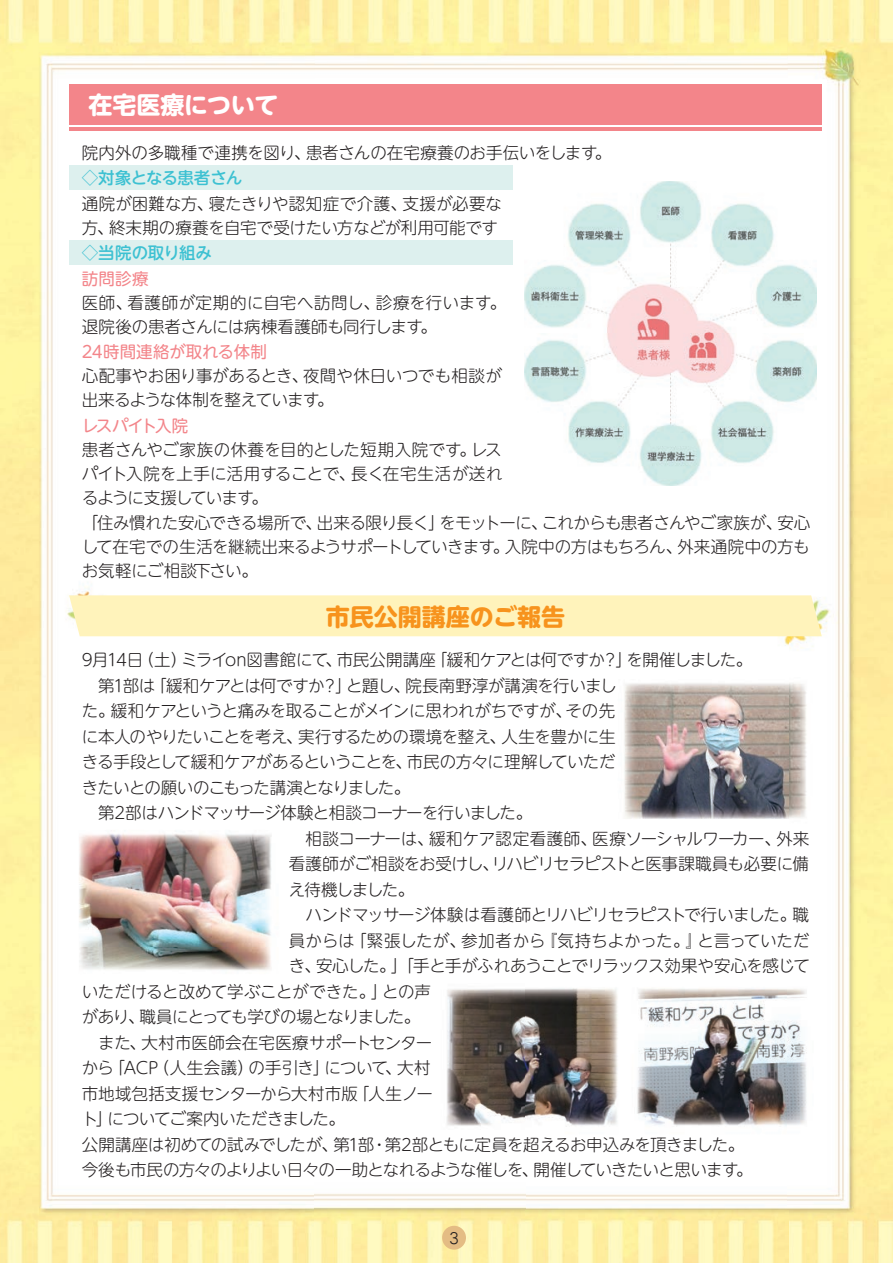
<style>
.page{position:relative;width:893px;height:1263px;background:#fff}
.page>*{position:absolute;margin:0;border:0;box-sizing:border-box;transform-origin:0 0}
.t1{font:700 24px "UD Shin M Go Pro";color:#f7931d}
.t2{font:700 24px "UD Shin M Go Pro";letter-spacing:-.015em;color:#fff}
.t3{font:300 16.5px/25.5px "UD Shin M Go Pr 6";letter-spacing:-.025em;color:#231f20}
.t4{font:300 16.5px/25.5px "UD Shin M Go Pr 6";letter-spacing:-.05em;color:#231f20}
.t5{font:300 16.5px/25.5px "UD Shin M Go Pr 6";letter-spacing:.005em;color:#231f20}
.t6{font:300 16.5px "UD Shin M Go Pr 6";letter-spacing:-.045em;color:#231f20}
.t7{font:300 16.5px/24px "UD Shin M Go Pr 6";letter-spacing:.02em;color:#231f20}
.t8{font:300 16.5px "UD Shin M Go Pr 6";letter-spacing:.03em;color:#231f20}
.t9{font:300 16.5px "UD Shin M Go Pr 6";letter-spacing:-.005em;color:#231f20}
.t10{font:500 16.5px "UD Shin M Go Pr 6";letter-spacing:-.03em;color:#3dc1d2}
.t11{font:16.5px "UD Shin M Go Pr 6";color:#f3858a}
.t12{font:300 16.5px "UD Shin M Go Pr 6";letter-spacing:.015em;color:#231f20}
.t13{font:300 16.5px "UD Shin M Go Pr 6";letter-spacing:.01em;color:#231f20}
.t14{font:300 16.5px "UD Shin M Go Pr 6";letter-spacing:-.055em;color:#231f20}
.t15{font:300 16.5px "UD Shin M Go Pr 6";letter-spacing:-.075em;color:#231f20}
.t16{font:16.5px "UD Shin M Go Pr 6";letter-spacing:-.1em;color:#f3858a}
.t17{font:15px "Seurat Pro M";color:#231f20}
</style>
<div class="page">
<img style="left:0;top:0;width:315px;height:1263px">
<img style="left:315px;top:0;width:473px;height:190px">
<img style="left:788px;top:0;width:105px;height:1263px">
<img style="left:315px;top:240px;width:210px;height:1023px">
<img style="left:525px;top:485px;width:263px;height:778px">
<div style="left:442px;top:1226px;width:24px;height:23px;background:#e4bc84;border-radius:50%"></div>
<div style="left:69px;top:84px;width:753px;height:41px;background:#f3858a"></div>
<hr style="left:69px;top:127px;width:753px;height:4px;background:#f3858a">
<div style="left:69px;top:595px;width:753px;height:41px;background:#fff3bb"></div>
<img style="left:525px;top:181px;width:292px;height:304px">
<div style="left:69px;top:241px;width:443px;height:24px;background:#ddf0ee"></div>
<div style="left:69px;top:166px;width:443px;height:24px;background:#ddf0ee"></div>
<h1 class="t2" style="left:88px;top:86px;width:191px">在宅医療について</h1>
<p class="t3" style="left:306px;top:139px;width:293px">患者さんの在宅療養のお手伝いをします</p>
<p class="t5" style="left:82px;top:139px;width:230px">院内外の多職種で連携を図り、</p>
<p class="t10" style="left:82px;top:164px;width:162px">◇対象となる患者さん</p>
<p class="t3" style="left:595px;top:139px;width:18px">。</p>
<p class="t3" style="left:109px;top:191px;width:390px;line-height:24px;text-indent:-27px">通院が困難な方、<br>終末期の療養を自宅で受けたい方などが利用可能です</p>
<p class="t3" style="left:402px;top:190px;width:101px">支援が必要な</p>
<p class="t12" style="left:209px;top:190px;width:200px">寝たきりや認知症で介護、</p>
<p class="t3" style="left:82px;top:214px;width:34px">方、</p>
<p class="t10" style="left:82px;top:239px;width:132px">◇当院の取り組み</p>
<p class="t11" style="left:82px;top:265px;width:68px">訪問診療</p>
<p class="t8" style="left:127px;top:289px;width:254px">看護師が定期的に自宅へ訪問し、</p>
<p class="t5" style="left:376px;top:289px;width:132px">診療を行います。</p>
<p class="t3" style="left:82px;top:289px;width:52px">医師、</p>
<p class="t3" style="left:82px;top:313px;width:343px">退院後の患者さんには病棟看護師も同行します</p>
<p class="t11" style="left:82px;top:338px;width:187px">24時間連絡が取れる体制</p>
<p class="t13" style="left:303px;top:362px;width:200px">夜間や休日いつでも相談が</p>
<p class="t3" style="left:420px;top:313px;width:18px">。</p>
<p class="t3" style="left:82px;top:362px;width:228px">心配事やお困り事があるとき、</p>
<p class="t3" style="left:82px;top:386px;width:240px">出来るような体制を整えています</p>
<p class="t16" style="left:82px;top:412px;width:108px">レスパイト入院</p>
<p class="t3" style="left:317px;top:386px;width:18px">。</p>
<p class="t7" style="left:351px;top:437px;width:153px;text-indent:-270px">患者さんやご家族の休養を目的とした短期入院です。<br>長く在宅生活が送れ</p>
<p class="t3" style="left:471px;top:436px;width:32px">レス</p>
<p class="t5" style="left:251px;top:461px;width:105px;line-height:24px;text-indent:-170px">パイト入院を上手に活用することで、。</p>
<p class="t14" style="left:82px;top:484px;width:174px">るように支援しています</p>
<p class="t3" style="left:82px;top:509px;width:242px">「住み慣れた安心できる場所で、</p>
<p class="t3" style="left:317px;top:509px;width:130px">出来る限り長く」</p>
<p class="t3" style="left:542px;top:509px;width:242px">これからも患者さんやご家族が、</p>
<p class="t3" style="left:778px;top:509px;width:34px">安心</p>
<p class="t3" style="left:439px;top:509px;width:110px">をモットーに、</p>
<p class="t3" style="left:82px;top:534px;width:429px;line-height:24px">して在宅での生活を継続出来るようサポートしていきます。お気軽にご相談下さい。</p>
<p class="t3" style="left:505px;top:533px;width:179px">入院中の方はもちろん、</p>
<p class="t9" style="left:678px;top:534px;width:134px">外来通院中の方も</p>
<h1 class="t1" style="left:326px;top:597px;width:241px">市民公開講座のご報告</h1>
<p class="t3" style="left:82px;top:646px;width:63px">9月14日</p>
<p class="t3" style="left:138px;top:646px;width:51px">（土）</p>
<p class="t3" style="left:431px;top:646px;width:176px">「緩和ケアとは何ですか</p>
<p class="t3" style="left:602px;top:646px;width:31px">？」</p>
<p class="t15" style="left:626px;top:647px;width:127px">を開催しました。</p>
<p class="t3" style="left:337px;top:646px;width:101px">市民公開講座</p>
<p class="t3" style="left:181px;top:646px;width:149px">ミライon図書館にて</p>
<p class="t3" style="left:326px;top:646px;width:18px">、</p>
<p class="t3" style="left:150px;top:672px;width:176px">「緩和ケアとは何ですか</p>
<p class="t3" style="left:322px;top:672px;width:31px">？」</p>
<p class="t3" style="left:82px;top:672px;width:75px">　第1部は</p>
<p class="t3" style="left:405px;top:672px;width:213px">院長南野淳が講演を行いまし</p>
<p class="t3" style="left:346px;top:672px;width:66px">と題し、</p>
<p class="t3" style="left:111px;top:697px;width:463px">緩和ケアというと痛みを取ることがメインに思われがちですが、</p>
<p class="t3" style="left:565px;top:697px;width:51px">その先</p>
<p class="t3" style="left:82px;top:697px;width:34px">た。</p>
<p class="t3" style="left:82px;top:723px;width:223px">に本人のやりたいことを考え、</p>
<p class="t3" style="left:298px;top:723px;width:209px">実行するための環境を整え、</p>
<p class="t3" style="left:501px;top:723px;width:116px">人生を豊かに生</p>
<p class="t4" style="left:82px;top:748px;width:452px">きる手段として緩和ケアがあるということを、<br>きたいとの願いのこもった講演となりました。<br>　第2部はハンドマッサージ体験と相談コーナーを行いました。</p>
<p class="t3" style="left:407px;top:748px;width:210px">市民の方々に理解していただ</p>
<p class="t3" style="left:289px;top:825px;width:146px">　相談コーナーは、</p>
<p class="t3" style="left:776px;top:825px;width:34px">外来</p>
<p class="t4" style="left:592px;top:825px;width:190px">医療ソーシャルワーカー、</p>
<p class="t8" style="left:429px;top:825px;width:169px">緩和ケア認定看護師、</p>
<p class="t3" style="left:289px;top:850px;width:212px">看護師がご相談をお受けし、え待機しました。</p>
<p class="t3" style="left:492px;top:850px;width:319px">リハビリセラピストと医事課職員も必要に備</p>
<p class="t3" style="left:697px;top:901px;width:114px;text-indent:-409px">　ハンドマッサージ体験は看護師とリハビリセラピストで行いました。と言っていただ</p>
<p class="t3" style="left:792px;top:901px;width:18px">職</p>
<p class="t3" style="left:350px;top:927px;width:117px">「緊張したが、</p>
<p class="t9" style="left:541px;top:927px;width:163px">『気持ちよかった。』</p>
<p class="t3" style="left:461px;top:927px;width:86px">参加者から</p>
<p class="t3" style="left:316px;top:927px;width:495px;text-indent:-27px">員からは<br>安心した。」「手と手がふれあうことでリラックス効果や安心を感じて</p>
<p class="t3" style="left:289px;top:952px;width:34px">き、</p>
<p class="t3" style="left:140px;top:978px;width:282px;text-indent:-58px">いただけると改めて学ぶことができた。」<br>職員にとっても学びの場となりました。</p>
<p class="t3" style="left:382px;top:978px;width:50px">との声</p>
<p class="t5" style="left:141px;top:1003px;width:292px;text-indent:-60px">があり、<br>大村市医師会在宅医療サポートセンター</p>
<p class="t3" style="left:82px;top:1029px;width:66px">　また、</p>
<p class="t3" style="left:82px;top:1054px;width:34px">から</p>
<p class="t3" style="left:153px;top:1054px;width:102px">（人生会議）</p>
<p class="t3" style="left:108px;top:1054px;width:52px">「ACP</p>
<p class="t3" style="left:248px;top:1054px;width:83px">の手引き」</p>
<p class="t3" style="left:397px;top:1054px;width:35px">大村</p>
<p class="t3" style="left:324px;top:1054px;width:65px">について</p>
<p class="t3" style="left:385px;top:1054px;width:18px">、</p>
<p class="t3" style="left:353px;top:1080px;width:81px">「人生ノー</p>
<p class="t3" style="left:107px;top:1080px;width:252px;text-indent:-26px">市地域包括支援センターから大村市版についてご案内いただきました。</p>
<p class="t3" style="left:82px;top:1105px;width:32px">ト」</p>
<p class="t3" style="left:82px;top:1131px;width:258px">公開講座は初めての試みでしたが、</p>
<p class="t3" style="left:333px;top:1131px;width:42px">第部1</p>
<p class="t3" style="left:385px;top:1131px;width:361px">第2部ともに定員を超えるお申込みを頂きました。</p>
<p class="t3" style="left:371px;top:1131px;width:18px">・</p>
<p class="t6" style="left:82px;top:1157px;width:458px">今後も市民の方々のよりよい日々の一助となれるような催しを、</p>
<p class="t6" style="left:533px;top:1157px;width:207px">開催していきたいと思います</p>
<p class="t3" style="left:736px;top:1156px;width:18px">。</p>
<p class="t17" style="left:449px;top:1228px;width:11px">3</p>
</div>
